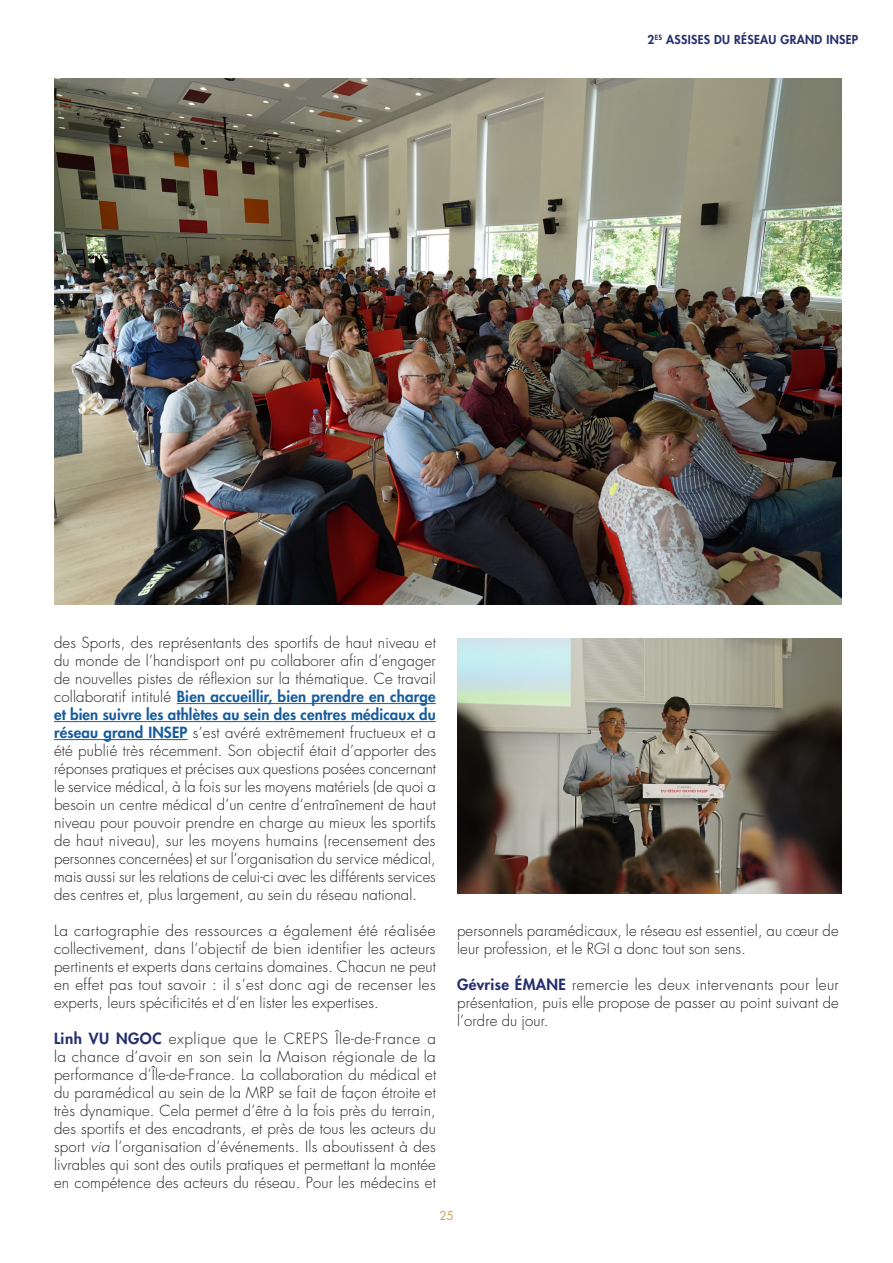
<style>
.page{position:relative;width:893px;height:1263px;background:#fff}
.page>*{position:absolute;margin:0;border:0;box-sizing:border-box;transform-origin:0 0}
.TXT_COURANT{font:300 15px/18px "Futura Std";letter-spacing:.01em;color:#231f20;text-align:justify}
.t1{font:800 12px "Futura Std";letter-spacing:.025em;color:#252f6d}
.t2{font:500 12px "Futura Std";color:#cca95b}
.s1{font-weight:800;color:#175d9e}
.s2{font-weight:800;color:#252f6d}
.s3{font-style:italic}
</style>
<div class="page">
<hr style="left:177px;top:703px;width:259px;height:1px;background:#175d9e">
<hr style="left:54px;top:721px;width:382px;height:1px;background:#175d9e">
<hr style="left:54px;top:739px;width:134px;height:1px;background:#175d9e">
<img style="left:54px;top:78px;width:787px;height:526px">
<img style="left:457px;top:638px;width:384px;height:255px">
<p class="t1" style="left:648px;top:32px;width:212px">2<sup>ES</sup> ASSISES DU RÉSEAU GRAND INSEP</p>
<p class="TXT_COURANT" style="left:54px;top:634px;width:384px">des Sports, des représentants des sportifs de haut niveau et du monde de l’handisport ont pu collaborer afin d’engager de nouvelles pistes de réflexion sur la thématique. Ce travail collaboratif intitulé <span class="s1">Bien accueillir, bien prendre en charge et bien suivre les athlètes au sein des centres médicaux du réseau grand INSEP</span> s’est avéré extrêmement fructueux et a été publié très récemment. Son objectif était d’apporter des réponses pratiques et précises aux questions posées concernant le service médical, à la fois sur les moyens matériels (de quoi a besoin un centre médical d’un centre d’entraînement de haut niveau pour pouvoir prendre en charge au mieux les sportifs de haut niveau), sur les moyens humains (recensement des personnes concernées) et sur l’organisation du service médical, mais aussi sur les relations de celui-ci avec les différents services des centres et, plus largement, au sein du réseau national.</p>
<p class="TXT_COURANT" style="left:54px;top:922px;width:383px">La cartographie des ressources a également été réalisée collectivement, dans l’objectif de bien identifier les acteurs pertinents et experts dans certains domaines. Chacun ne peut en effet pas tout savoir : il s’est donc agi de recenser les experts, leurs spécificités et d’en lister les expertises.</p>
<p class="TXT_COURANT" style="left:54px;top:1030px;width:384px"><span class="s2">Linh VU NGOC</span> explique que le CREPS Île-de-France a la chance d’avoir en son sein la Maison régionale de la performance d’Île-de-France. La collaboration du médical et du paramédical au sein de la MRP se fait de façon étroite et très dynamique. Cela permet d’être à la fois près du terrain, des sportifs et des encadrants, et près de tous les acteurs du sport <span class="s3">via</span> l’organisation d’événements. Ils aboutissent à des livrables qui sont des outils pratiques et permettant la montée en compétence des acteurs du réseau. Pour les médecins et</p>
<p class="TXT_COURANT" style="left:457px;top:922px;width:383px">personnels paramédicaux, le réseau est essentiel, au cœur de leur profession, et le RGI a donc tout son sens.</p>
<p class="TXT_COURANT" style="left:457px;top:976px;width:383px"><span class="s2">Gévrise ÉMANE</span> remercie les deux intervenants pour leur présentation, puis elle propose de passer au point suivant de l’ordre du jour.</p>
<p class="t2" style="left:440px;top:1208px;width:15px">25</p>
</div>
